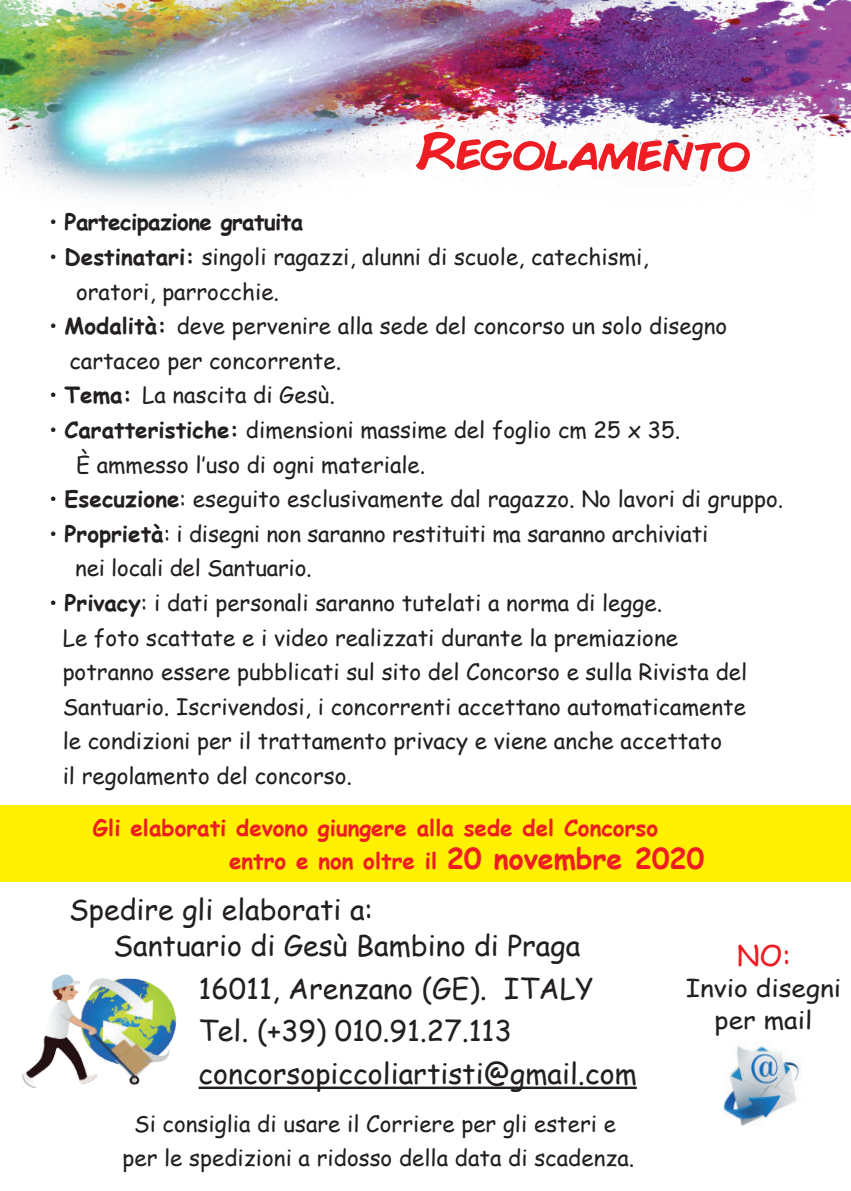
<style>
.page{position:relative;width:851px;height:1191px;background:#fff}
.page>*{position:absolute;margin:0;border:0;box-sizing:border-box;transform-origin:0 0}
.t1{font:50.6px "Comic";letter-spacing:-.055em;color:#ee1d23;scale:1.08 1}
.t2{font:28.6px "Comic Sans MS";color:#ee1d23}
.t3{font:28.4px/42.8px "Comic Sans MS";color:#231f20}
.t4{font:24.4px/32.6px "Comic Sans MS";color:#231f20;text-align:center;scale:1.08 1}
.t5{font:22.4px/34.6px "Comic Sans MS";color:#231f20}
.t6{font:700 22.4px/32.6px "Comic Sans MS";color:#ee1d23}
.t7{font:700 22.4px "Comic Sans MS";letter-spacing:-.025em;color:#231f20}
.s1{font-weight:400}
.s2{font-weight:700}
.s3{font-size:28.4px}
</style>
<div class="page">
<img style="left:814px;top:0;width:36px;height:142px">
<img style="left:0;top:0;width:814px;height:206px">
<img style="left:0;top:77px;width:91px;height:40px">
<div style="left:0;top:806px;width:850px;height:76px;background:#fff101"></div>
<hr style="left:198px;top:1086px;width:438px;height:3px;background:#231f20">
<img style="left:417px;top:127px;width:344px;height:68px">
<img style="left:723px;top:1046px;width:78px;height:79px">
<img style="left:23px;top:974px;width:153px;height:113px">
<h1 class="t1" style="left:416px;top:116px;width:314px">Regolamento</h1>
<p class="t7" style="left:49px;top:206px;width:255px"><span class="s1">•</span> Partecipazione gratuita</p>
<p class="t5" style="left:76px;top:239px;width:574px;text-indent:-27px">• <span class="s2">Destinatari:</span> singoli ragazzi, alunni di scuole, catechismi, oratori, parrocchie.</p>
<p class="t5" style="left:69px;top:308px;width:659px;text-indent:-20px">• <span class="s2">Modalità:</span> deve pervenire alla sede del concorso un solo disegno cartaceo per concorrente.</p>
<p class="t5" style="left:49px;top:377px;width:287px">• <span class="s2">Tema:</span> La nascita di Gesù.</p>
<p class="t5" style="left:76px;top:412px;width:606px;text-indent:-27px">• <span class="s2">Caratteristiche:</span> dimensioni massime del foglio cm 25 x 35.<br>È ammesso l‛uso di ogni materiale.</p>
<p class="t5" style="left:49px;top:481px;width:735px">• <span class="s2">Esecuzione</span>: eseguito esclusivamente dal ragazzo. No lavori di gruppo.</p>
<p class="t5" style="left:75px;top:515px;width:634px;text-indent:-26px">• <span class="s2">Proprietà</span>: i disegni non saranno restituiti ma saranno archiviati nei locali del Santuario.</p>
<p class="t5" style="left:63px;top:585px;width:686px;text-indent:-13px">• <span class="s2">Privacy</span>: i dati personali saranno tutelati a norma di legge.<br>Le foto scattate e i video realizzati durante la premiazione potranno essere pubblicati sul sito del Concorso e sulla Rivista del Santuario. Iscrivendosi, i concorrenti accettano automaticamente le condizioni per il trattamento privacy e viene anche accettato<br>il regolamento del concorso.</p>
<p class="t6" style="left:229px;top:811px;width:476px;text-indent:-136px">Gli elaborati devono giungere alla sede del Concorso entro e non oltre il <span class="s3">20 novembre 2020</span></p>
<p class="t3" style="left:69px;top:887px;width:305px">Spedire gli elaborati a:</p>
<p class="t3" style="left:198px;top:923px;width:439px;text-indent:-85px">Santuario di Gesù Bambino di Praga<br>16011, Arenzano (GE). ITALY<br>Tel. (+39) 010.91.27.113 concorsopiccoliartisti@gmail.com</p>
<p class="t5" style="left:122px;top:1105px;width:513px;text-align:center">Si consiglia di usare il Corriere per gli esteri e per le spedizioni a ridosso della data di scadenza.</p>
<p class="t2" style="left:736px;top:935px;width:56px">NO:</p>
<p class="t4" style="left:685px;top:970px;width:145px">Invio disegni per mail</p>
</div>
